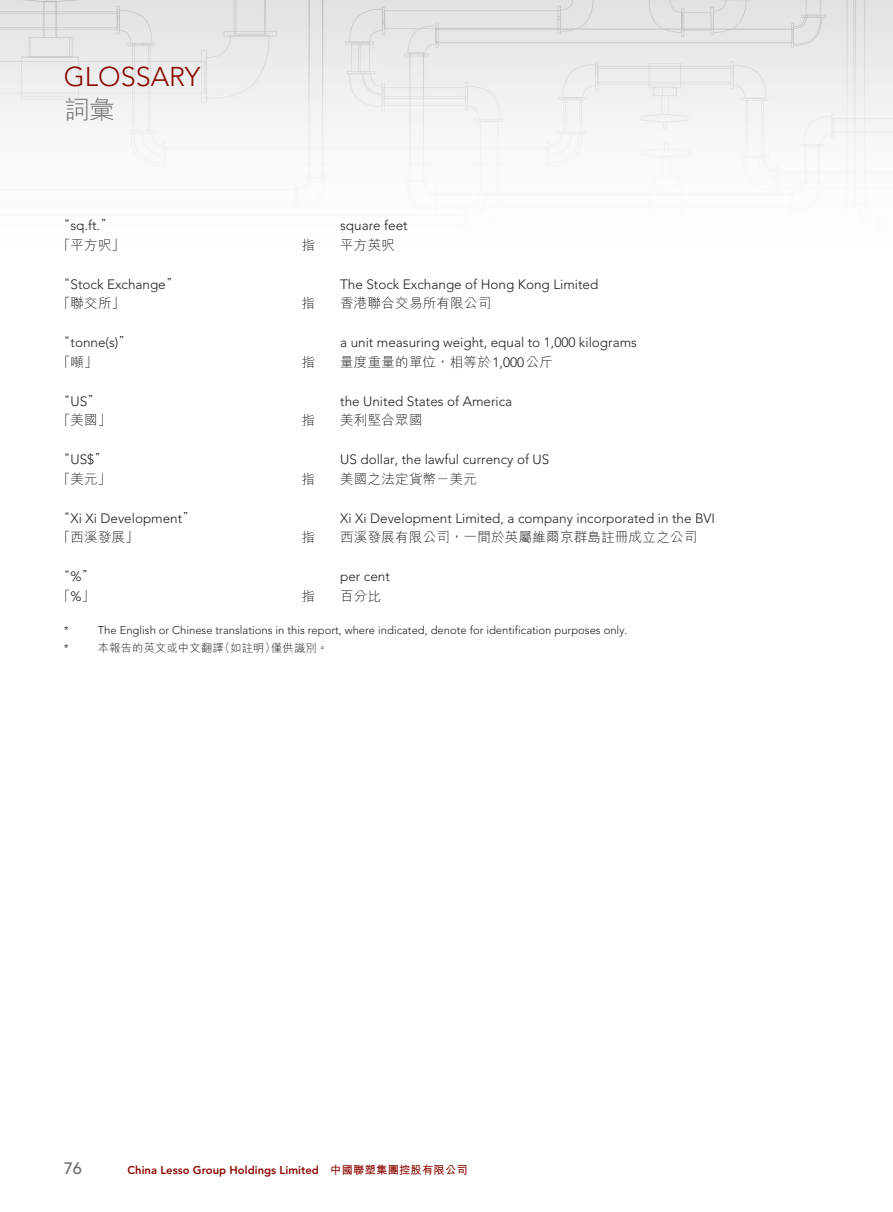
<style>
.page{position:relative;width:893px;height:1212px;background:#fff}
.page>*{position:absolute;margin:0;border:0;box-sizing:border-box;transform-origin:0 0}
.t1{font:300 27px "Avenir LT Std";color:#8b0a02}
.t2{font:300 25.5px "M Hei HK";color:#6c6d70}
.t3{font:500 16.5px "Avenir LT Std";color:#6c6d70}
._50_Table_txt{font:300 13.5px "Avenir LT Std";color:#231f20}
._50_Table_txt-2{font:300 13.5px "M Hei HK";letter-spacing:.02em;color:#231f20}
._06_Notes_E{font:300 11.25px "Avenir LT Std";color:#231f20}
.t4{font:800 11.25px "Avenir LT Std";color:#8b0a02}
._006_Notes_C{font:300 11.25px "M Hei HK";letter-spacing:.02em;color:#231f20}
._006_Notes_C-2{font:300 11.25px "Avenir LT Std";color:#231f20}
.s1{font-family:"M Hei HK"}
.s2{font-family:"Avenir LT Std"}
.s3{font-family:"M Hei HK";font-weight:700}
</style>
<div class="page">
<img style="left:0;top:0;width:893px;height:183px">
<h1 class="t1" style="left:64px;top:61px;width:138px">GLOSSARY</h1>
<h2 class="t2" style="left:64px;top:97px;width:52px">詞彙</h2>
<p class="_50_Table_txt" style="left:57px;top:218px;width:58px"><span class="s1">“</span>sq.ft.<span class="s1">”</span></p>
<p class="_50_Table_txt" style="left:340px;top:218px;width:69px">square feet</p>
<p class="_50_Table_txt-2" style="left:57px;top:238px;width:70px">「平方呎」</p>
<p class="_50_Table_txt-2" style="left:301px;top:238px;width:15px">指</p>
<p class="_50_Table_txt-2" style="left:340px;top:238px;width:56px">平方英呎</p>
<p class="_50_Table_txt" style="left:57px;top:276px;width:124px"><span class="s1">“</span>Stock Exchange<span class="s1">”</span></p>
<p class="_50_Table_txt" style="left:340px;top:276px;width:260px">The Stock Exchange of Hong Kong Limited</p>
<p class="_50_Table_txt-2" style="left:57px;top:296px;width:70px">「聯交所」</p>
<p class="_50_Table_txt-2" style="left:301px;top:296px;width:15px">指</p>
<p class="_50_Table_txt-2" style="left:340px;top:296px;width:153px">香港聯合交易所有限公司</p>
<p class="_50_Table_txt" style="left:57px;top:335px;width:76px"><span class="s1">“</span>tonne(s)<span class="s1">”</span></p>
<p class="_50_Table_txt" style="left:340px;top:335px;width:298px">a unit measuring weight, equal to 1,000 kilograms</p>
<p class="_50_Table_txt-2" style="left:57px;top:355px;width:42px">「噸」</p>
<p class="_50_Table_txt-2" style="left:301px;top:355px;width:15px">指</p>
<p class="_50_Table_txt-2" style="left:340px;top:355px;width:214px">量度重量的單位，相等於<span class="s2">1,000</span>公斤</p>
<p class="_50_Table_txt-2" style="left:57px;top:394px;width:45px">“<span class="s2">US</span>”</p>
<p class="_50_Table_txt" style="left:340px;top:393px;width:174px">the United States of America</p>
<p class="_50_Table_txt-2" style="left:57px;top:413px;width:56px">「美國」</p>
<p class="_50_Table_txt-2" style="left:301px;top:413px;width:15px">指</p>
<p class="_50_Table_txt-2" style="left:340px;top:413px;width:84px">美利堅合眾國</p>
<p class="_50_Table_txt" style="left:57px;top:452px;width:52px"><span class="s1">“</span>US$<span class="s1">”</span></p>
<p class="_50_Table_txt" style="left:340px;top:452px;width:211px">US dollar, the lawful currency of US</p>
<p class="_50_Table_txt-2" style="left:57px;top:472px;width:56px">「美元」</p>
<p class="_50_Table_txt-2" style="left:301px;top:472px;width:15px">指</p>
<p class="_50_Table_txt-2" style="left:340px;top:472px;width:138px">美國之法定貨幣－美元</p>
<p class="_50_Table_txt" style="left:57px;top:510px;width:140px"><span class="s1">“</span>Xi Xi Development<span class="s1">”</span></p>
<p class="_50_Table_txt" style="left:340px;top:510px;width:376px">Xi Xi Development Limited, a company incorporated in the BVI</p>
<p class="_50_Table_txt-2" style="left:57px;top:530px;width:83px">「西溪發展」</p>
<p class="_50_Table_txt-2" style="left:301px;top:530px;width:15px">指</p>
<p class="_50_Table_txt-2" style="left:340px;top:530px;width:359px">西溪發展有限公司，一間於英屬維爾京群島註冊成立之公司</p>
<p class="_50_Table_txt-2" style="left:57px;top:569px;width:40px">“<span class="s2">%</span>”</p>
<p class="_50_Table_txt" style="left:340px;top:569px;width:51px">per cent</p>
<p class="_50_Table_txt-2" style="left:57px;top:589px;width:40px">「<span class="s2">%</span>」</p>
<p class="_50_Table_txt-2" style="left:301px;top:589px;width:15px">指</p>
<p class="_50_Table_txt-2" style="left:340px;top:589px;width:43px">百分比</p>
<p class="_06_Notes_E" style="left:64px;top:624px;width:6px">*</p>
<p class="_06_Notes_E" style="left:98px;top:624px;width:531px">The English or Chinese translations in this report, where indicated, denote for identification purposes only.</p>
<p class="_006_Notes_C-2" style="left:64px;top:641px;width:6px">*</p>
<p class="_006_Notes_C" style="left:98px;top:642px;width:232px">本報告的英文或中文翻譯（如註明）僅供識別。</p>
<p class="t3" style="left:64px;top:1158px;width:20px">76</p>
<p class="t4" style="left:128px;top:1163px;width:342px">China Lesso Group Holdings Limited <span class="s3">中國聯塑集團控股有限公司</span></p>
</div>
